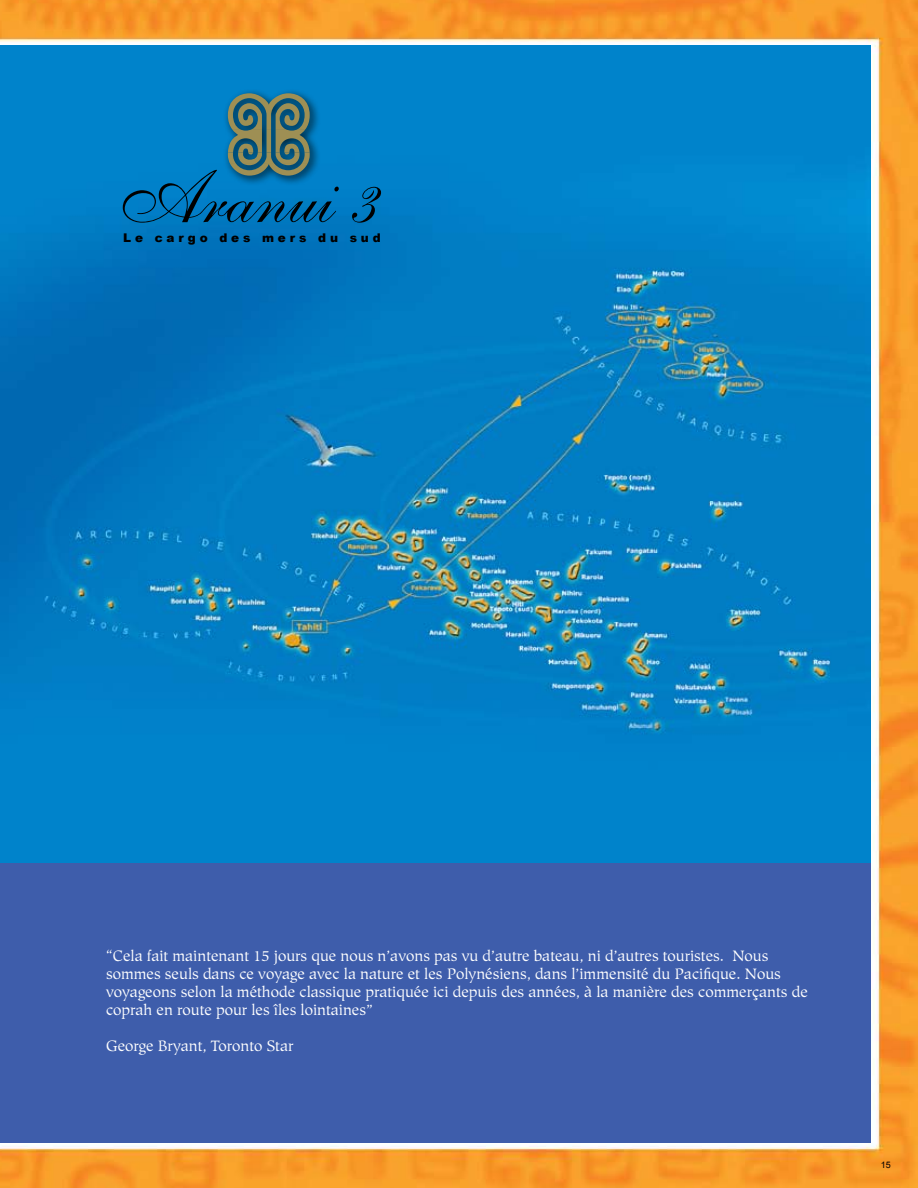
<style>
.page{position:relative;width:918px;height:1188px;background:#fff}
.page>*{position:absolute;margin:0;border:0;box-sizing:border-box;transform-origin:0 0}
.t1{font:75px "Shelley Allegro Script";color:#000}
.t2{font:15px/18px "Hiroshige";color:#fff}
.t3{font:900 12px "Arial";letter-spacing:.32em;color:#000}
.t4{font:9px "Arial";color:#000}
</style>
<div class="page">
<img style="left:0;top:0;width:918px;height:1188px">
<div style="left:0;top:45px;width:870px;height:1098px;background:#3e5dab"></div>
<img style="left:0;top:45px;width:870px;height:818px">
<svg style="left:0;top:1143px;width:2px;height:7px"></svg>
<div style="left:222px;top:88px;width:106px;height:106px;background:#000;opacity:.75"></div>
<svg style="left:228px;top:93px;width:82px;height:83px;background:#51736b"></svg>
<h1 class="t1" style="left:110px;top:153px;width:258px">Aranui 3</h1>
<p class="t3" style="left:123px;top:229px;width:259px">Le cargo des mers du sud</p>
<p class="t2" style="left:106px;top:947px;width:703px">“Cela fait maintenant 15 jours que nous n’avons pas vu d’autre bateau, ni d’autres touristes. Nous sommes seuls dans ce voyage avec la nature et les Polynésiens, dans l’immensité du Pacifique. Nous voyageons selon la méthode classique pratiquée ici depuis des années, à la manière des commerçants de coprah en route pour les îles lointaines”</p>
<p class="t2" style="left:106px;top:1037px;width:189px">George Bryant, Toronto Star</p>
<p class="t4" style="left:881px;top:1158px;width:12px">15</p>
</div>
